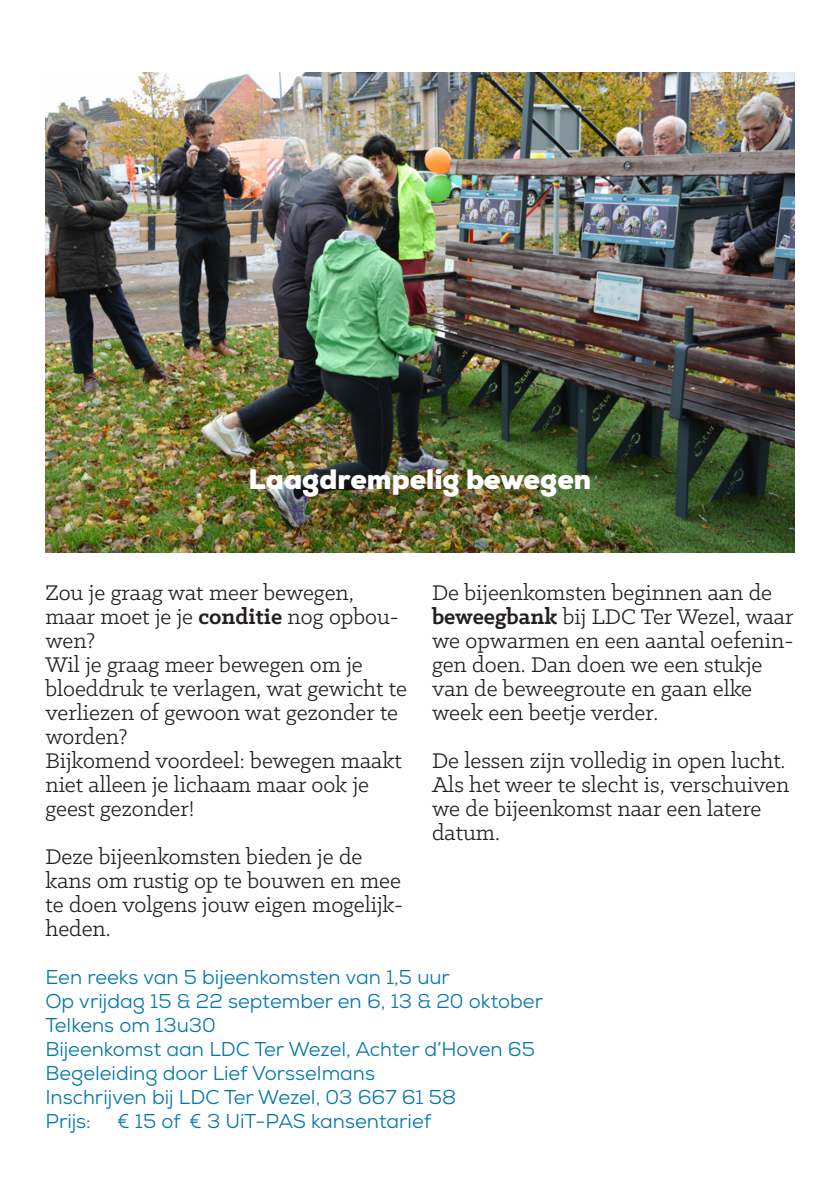
<style>
.page{position:relative;width:840px;height:1191px;background:#fff}
.page>*{position:absolute;margin:0;border:0;box-sizing:border-box;transform-origin:0 0}
.t1{font:900 28px "Nexa";color:#fff}
.t2{font:24px/24px "Klinic Slab";color:#231f20}
.t3{font:20px/24px "Nexa";color:#0778aa}
.s1{font-weight:700}
</style>
<div class="page">
<img style="left:45px;top:72px;width:749px;height:480px">
<p class="t1" style="left:248px;top:462px;width:344px">Laagdrempelig bewegen</p>
<p class="t2" style="left:45px;top:580px;width:363px">Zou je graag wat meer bewegen, maar moet je je <span class="s1">conditie</span> nog opbou&shy;wen?<br>Wil je graag meer bewegen om je bloeddruk te verlagen, wat gewicht te verliezen of gewoon wat gezonder te worden?<br>Bijkomend voordeel: bewegen maakt niet alleen je lichaam maar ook je geest gezonder!</p>
<p class="t2" style="left:45px;top:844px;width:359px">Deze bijeenkomsten bieden je de kans om rustig op te bouwen en mee te doen volgens jouw eigen mogelijk&shy;heden.</p>
<p class="t2" style="left:432px;top:580px;width:363px">De bijeenkomsten beginnen aan de <span class="s1">beweegbank</span> bij LDC Ter Wezel, waar we opwarmen en een aantal oefenin&shy;gen doen. Dan doen we een stukje van de beweegroute en gaan elke week een beetje verder.</p>
<p class="t2" style="left:432px;top:748px;width:359px">De lessen zijn volledig in open lucht.<br>Als het weer te slecht is, verschuiven we de bijeenkomst naar een latere datum.</p>
<p class="t3" style="left:45px;top:965px;width:499px">Een reeks van 5 bijeenkomsten van 1,5 uur<br>Op vrijdag 15 &amp; 22 september en 6, 13 &amp; 20 oktober<br>Telkens om 13u30</p>
<p class="t3" style="left:45px;top:1037px;width:490px">Bijeenkomst aan LDC Ter Wezel, Achter d’Hoven 65</p>
<p class="t3" style="left:45px;top:1061px;width:331px">Begeleiding door Lief Vorsselmans</p>
<p class="t3" style="left:45px;top:1085px;width:412px">Inschrijven bij LDC Ter Wezel, 03 667 61 58<br>Prijs:</p>
<p class="t3" style="left:117px;top:1109px;width:315px">€ 15 of € 3 UiT-PAS kansentarief</p>
</div>
